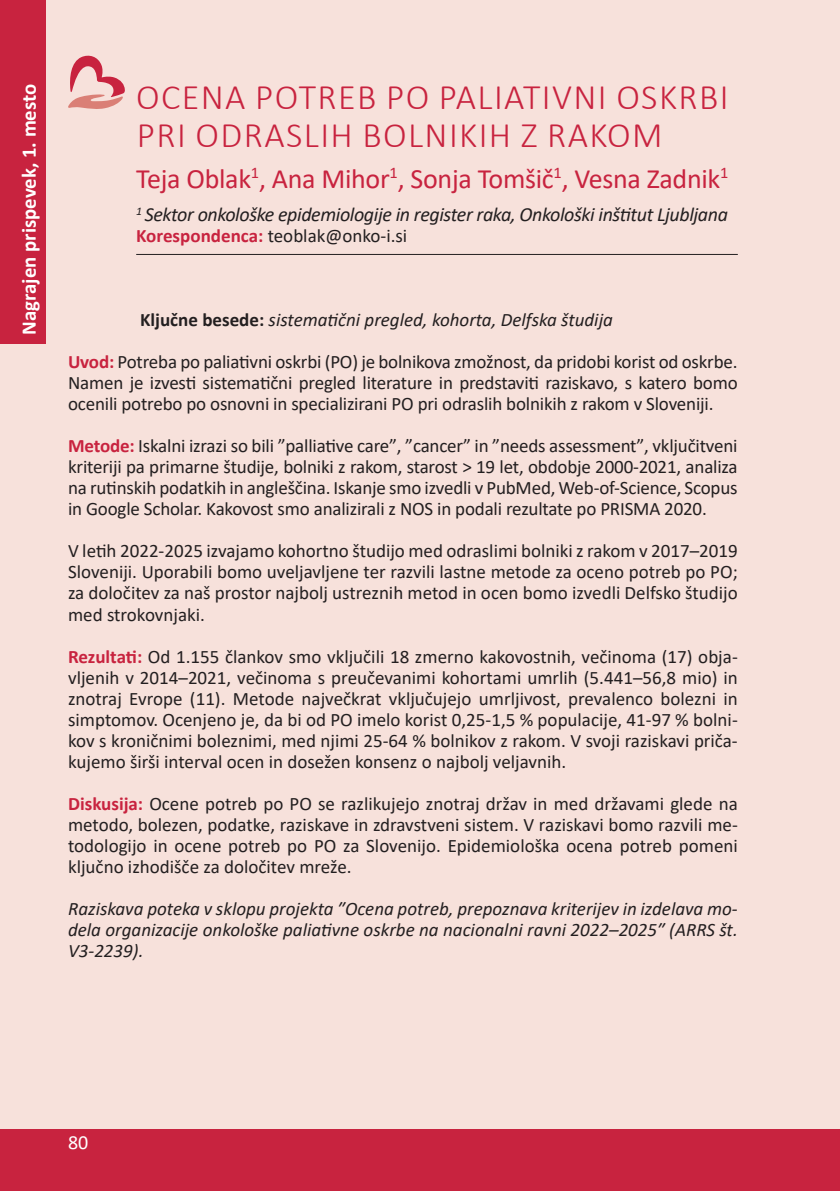
<style>
.page{position:relative;width:840px;height:1191px;background:#fff}
.page>*{position:absolute;margin:0;border:0;box-sizing:border-box;transform-origin:0 0}
.t1{font:300 36px/38px "Calibri";letter-spacing:.04em;color:#c8233f}
.t2{font:28px "Calibri";letter-spacing:-.01em;color:#c8233f}
.t3{font:700 20.8px "Calibri";color:#fff}
.t4{font:italic 20px "Calibri";letter-spacing:-.02em;color:#231f20}
.t5{font:20px "Calibri";color:#fff}
.t6{font:19px/21px "Calibri";letter-spacing:-.005em;color:#231f20;text-align:justify}
.t7{font:italic 19px/21px "Calibri";color:#231f20;text-align:justify}
.s1{font-weight:700;color:#c8233f}
.s2{font-weight:700;font-style:normal}
</style>
<div class="page">
<div style="left:0;top:1128px;width:839px;height:63px;background:#c8233f"></div>
<div style="left:0;top:0;width:839px;height:1128px;background:#f7e1db"></div>
<div style="left:0;top:0;width:45px;height:343px;background:#c8233f"></div>
<hr style="left:136px;top:254px;width:601px;height:1px;background:#231f20">
<svg style="left:68px;top:55px;width:57px;height:54px"></svg>
<p class="t3" style="left:14px;top:335px;width:252px;rotate:-90deg">Nagrajen prispevek, 1. mesto</p>
<h1 class="t1" style="left:136px;top:78px;width:593px">OCENA POTREB PO PALIATIVNI OSKRBI<br>PRI ODRASLIH BOLNIKIH Z RAKOM</h1>
<h2 class="t2" style="left:136px;top:159px;width:593px">Teja Oblak<sup>1</sup>, Ana Mihor<sup>1</sup>, Sonja Tomšič<sup>1</sup>, Vesna Zadnik<sup>1</sup></h2>
<p class="t4" style="left:136px;top:201px;width:593px"><sup>1</sup> Sektor onkološke epidemiologije in register raka, Onkološki inštitut Ljubljana</p>
<p class="t6" style="left:136px;top:225px;width:272px"><span class="s1">Korespondenca:</span> teoblak@onko-i.si</p>
<p class="t7" style="left:140px;top:309px;width:474px"><span class="s2">Ključne besede:</span> sistematični pregled, kohorta, Delfska študija</p>
<p class="t6" style="left:68px;top:351px;width:670px"><span class="s1">Uvod:</span> Potreba po paliativni oskrbi (PO) je bolnikova zmožnost, da pridobi korist od oskrbe.<br>Namen je izvesti sistematični pregled literature in predstaviti raziskavo, s katero bomo ocenili potrebo po osnovni in specializirani PO pri odraslih bolnikih z rakom v Sloveniji.</p>
<p class="t6" style="left:68px;top:435px;width:670px"><span class="s1">Metode:</span> Iskalni izrazi so bili ˮpalliative careˮ, ˮcancerˮ in ˮneeds assessmentˮ, vključitveni kriteriji pa primarne študije, bolniki z rakom, starost &gt; 19 let, obdobje 2000-2021, analiza na rutinskih podatkih in angleščina. Iskanje smo izvedli v PubMed, Web-of-Science, Scopus in Google Scholar. Kakovost smo analizirali z NOS in podali rezultate po PRISMA 2020.</p>
<p class="t6" style="left:68px;top:540px;width:670px">V letih 2022-2025 izvajamo kohortno študijo med odraslimi bolniki z rakom v 2017–2019<br>Sloveniji. Uporabili bomo uveljavljene ter razvili lastne metode za oceno potreb po PO; za določitev za naš prostor najbolj ustreznih metod in ocen bomo izvedli Delfsko študijo med strokovnjaki.</p>
<p class="t6" style="left:68px;top:645px;width:670px"><span class="s1">Rezultati:</span> Od 1.155 člankov smo vključili 18 zmerno kakovostnih, večinoma (17) obja&shy;vljenih v 2014–2021, večinoma s preučevanimi kohortami umrlih (5.441–56,8 mio) in znotraj Evrope (11). Metode največkrat vključujejo umrljivost, prevalenco bolezni in simptomov. Ocenjeno je, da bi od PO imelo korist 0,25-1,5 % populacije, 41-97 % bolni&shy;kov s kroničnimi boleznimi, med njimi 25-64 % bolnikov z rakom. V svoji raziskavi priča&shy;kujemo širši interval ocen in dosežen konsenz o najbolj veljavnih.</p>
<p class="t6" style="left:68px;top:792px;width:670px"><span class="s1">Diskusija:</span> Ocene potreb po PO se razlikujejo znotraj držav in med državami glede na metodo, bolezen, podatke, raziskave in zdravstveni sistem. V raziskavi bomo razvili me&shy;todologijo in ocene potreb po PO za Slovenijo. Epidemiološka ocena potreb pomeni ključno izhodišče za določitev mreže.</p>
<p class="t7" style="left:68px;top:897px;width:670px">Raziskava poteka v sklopu projekta ″Ocena potreb, prepoznava kriterijev in izdelava mo&shy;dela organizacije onkološke paliativne oskrbe na nacionalni ravni 2022–2025″ (ARRS št.<br>V3-2239).</p>
<p class="t5" style="left:68px;top:1128px;width:22px">80</p>
</div>
